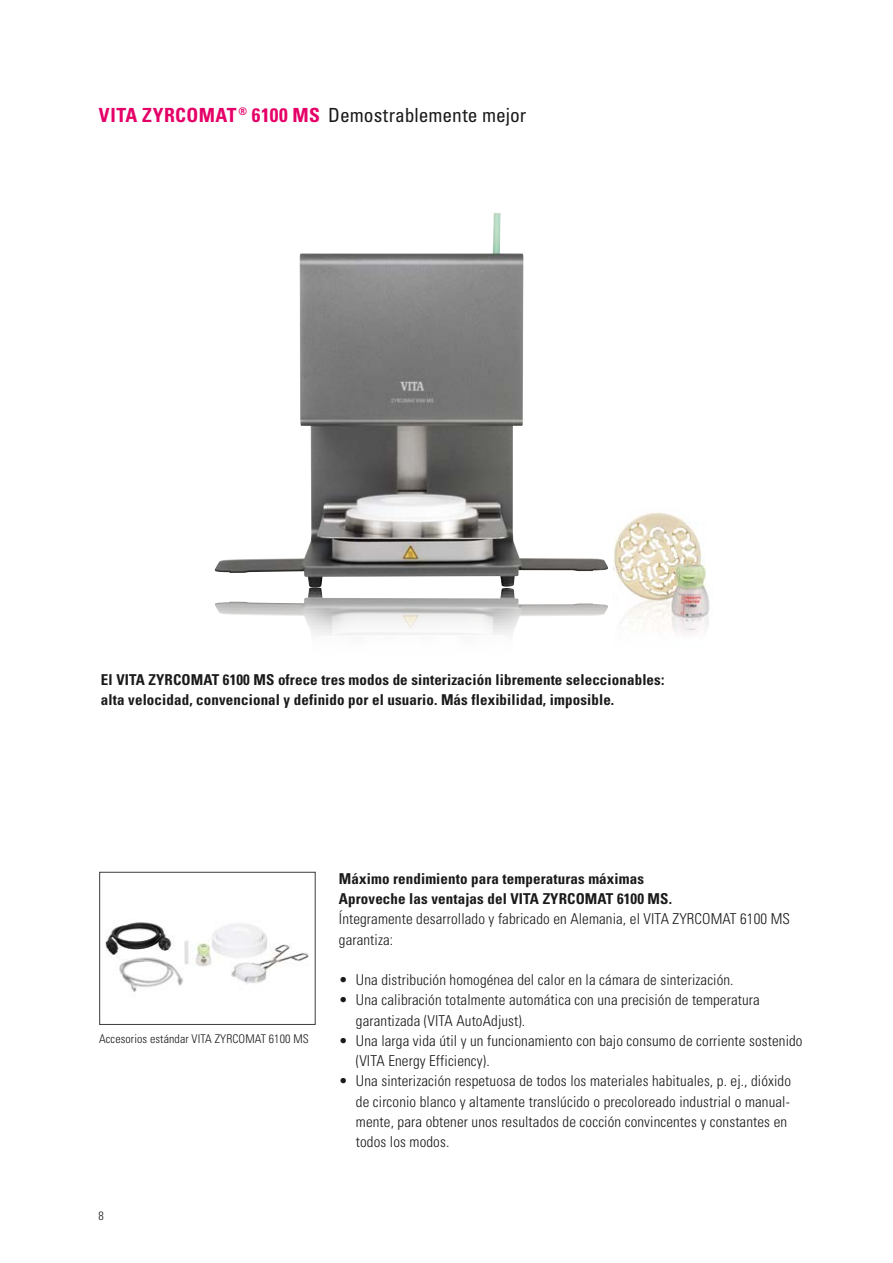
<style>
.page{position:relative;width:893px;height:1263px;background:#fff}
.page>*{position:absolute;margin:0;border:0;box-sizing:border-box;transform-origin:0 0}
.t1{font:condensed 19.5px "Univers LT";color:#1a1a1a}
.t2{font:300 condensed 15px/20.2px "Univers LT";letter-spacing:.01em;color:#1a1a1a}
.t3{font:700 condensed 15px/20.2px "Univers LT";letter-spacing:.01em;color:#1a1a1a}
.t4{font:300 condensed 12px "Univers LT";letter-spacing:.01em;color:#1a1a1a}
.s1{font-weight:700;color:#e50068}
</style>
<div class="page">
<img style="left:613px;top:512px;width:97px;height:122px">
<img style="left:105px;top:922px;width:175px;height:70px">
<div style="left:99px;top:872px;width:216px;height:153px;border:1px solid #3b3b3a"></div>
<img style="left:215px;top:213px;width:393px;height:749px">
<h1 class="t1" style="left:99px;top:103px;width:429px"><span class="s1">VITA ZYRCOMAT</span> <sup>®</sup> <span class="s1">6100 MS</span> Demostrablemente mejor</h1>
<p class="t3" style="left:101px;top:669px;width:565px">El VITA ZYRCOMAT 6100 MS ofrece tres modos de sinterización libremente seleccionables: alta velocidad, convencional y definido por el usuario. Más flexibilidad, imposible.</p>
<p class="t4" style="left:99px;top:1032px;width:211px">Accesorios estándar VITA ZYRCOMAT 6100 MS</p>
<p class="t4" style="left:99px;top:1208px;width:7px">8</p>
<p class="t3" style="left:339px;top:868px;width:335px">Máximo rendimiento para temperaturas máximas<br>Aproveche las ventajas del VITA ZYRCOMAT 6100 MS.</p>
<p class="t2" style="left:339px;top:909px;width:453px">Íntegramente desarrollado y fabricado en Alemania, el VITA ZYRCOMAT 6100 MS garantiza:</p>
<p class="t2" style="left:339px;top:970px;width:396px">• Una distribución homogénea del calor en la cámara de sinterización.</p>
<p class="t2" style="left:356px;top:990px;width:405px;text-indent:-17px">• Una calibración totalmente automática con una precisión de temperatura garantizada (VITA AutoAdjust).</p>
<p class="t2" style="left:356px;top:1030px;width:448px;text-indent:-17px">• Una larga vida útil y un funcionamiento con bajo consumo de corriente sostenido (VITA Energy Efficiency).</p>
<p class="t2" style="left:356px;top:1071px;width:437px;text-indent:-17px">• Una sinterización respetuosa de todos los materiales habituales, p. ej., dióxido de circonio blanco y altamente translúcido o precoloreado industrial o manual&shy;mente, para obtener unos resultados de cocción convincentes y constantes en todos los modos.</p>
</div>
